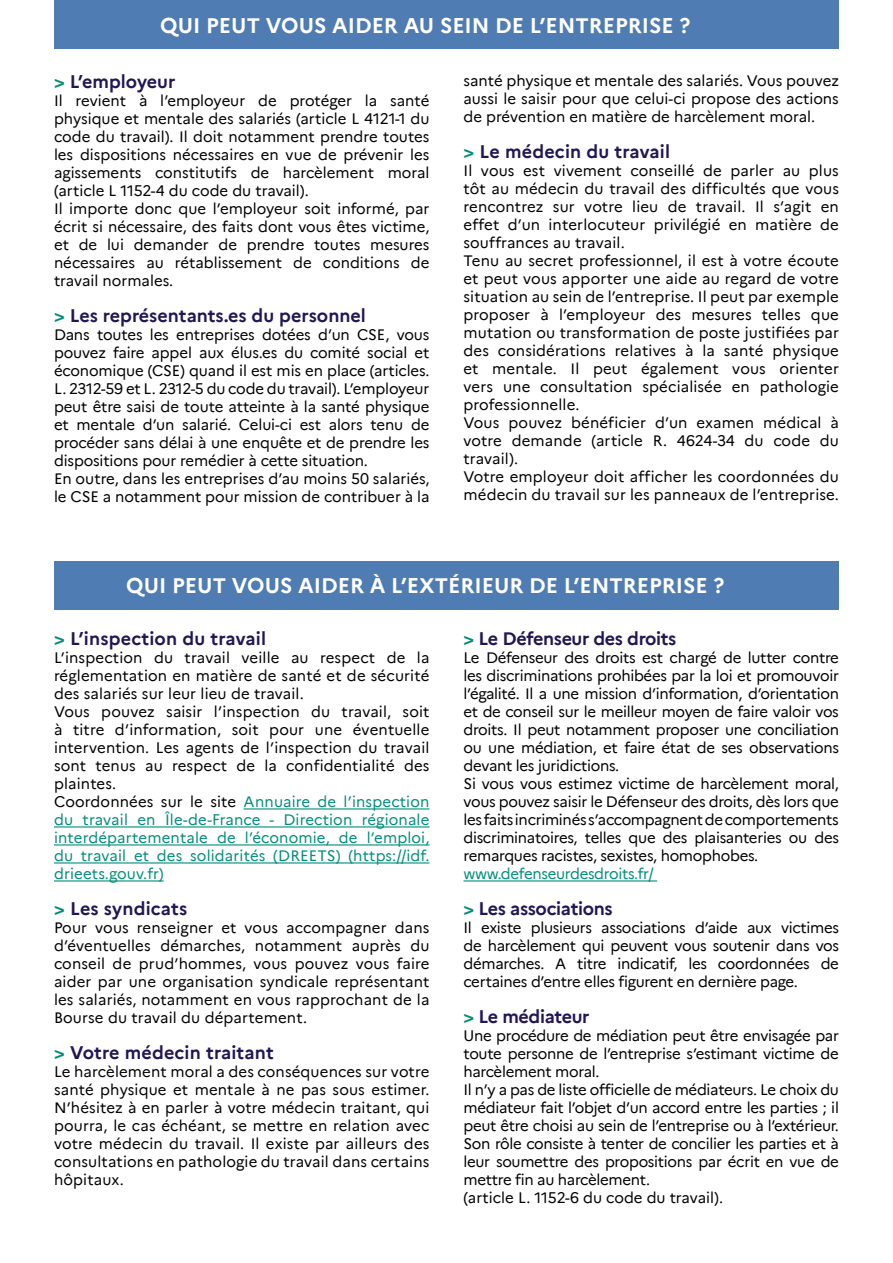
<style>
.page{position:relative;width:893px;height:1263px;background:#fff}
.page>*{position:absolute;margin:0;border:0;box-sizing:border-box;transform-origin:0 0}
.t1{font:700 21px "Marianne";color:#fff}
.t2{font:700 18px "Marianne";color:#221656}
.t3{font:700 18px "Marianne";letter-spacing:-.02em;color:#221656}
.t4{font:15px/18px "Marianne";color:#000}
.t5{font:15px/18px "Marianne";letter-spacing:-.02em;color:#000}
.t6{font:15px "Marianne";letter-spacing:-.02em;color:#008e79}
.s1{color:#008e79}
</style>
<div class="page">
<div style="left:54px;top:1px;width:785px;height:48px;background:#4e7cb3"></div>
<div style="left:54px;top:561px;width:785px;height:48px;background:#4e7cb3"></div>
<hr style="left:244px;top:808px;width:185px;height:1px;background:#008e79">
<hr style="left:54px;top:826px;width:375px;height:1px;background:#008e79">
<hr style="left:54px;top:844px;width:375px;height:1px;background:#008e79">
<hr style="left:54px;top:862px;width:375px;height:1px;background:#008e79">
<hr style="left:54px;top:880px;width:110px;height:1px;background:#008e79">
<hr style="left:463px;top:880px;width:194px;height:1px;background:#008e79">
<h1 class="t1" style="left:160px;top:9px;width:532px">QUI PEUT VOUS AIDER AU SEIN DE L’ENTREPRISE ?</h1>
<p class="t2" style="left:54px;top:68px;width:123px"><span class="s1">&gt;</span> L’employeur</p>
<p class="t4" style="left:54px;top:90px;width:377px">Il revient à l’employeur de protéger la santé physique et mentale des salariés (article L 4121-1 du code du travail). Il doit notamment prendre toutes les dispositions nécessaires en vue de prévenir les agissements constitutifs de harcèlement moral (article L 1152-4 du code du travail).<br>Il importe donc que l’employeur soit informé, par écrit si nécessaire, des faits dont vous êtes victime, et de lui demander de prendre toutes mesures nécessaires au rétablissement de conditions de travail normales.</p>
<p class="t2" style="left:54px;top:302px;width:313px"><span class="s1">&gt;</span> Les représentants.es du personnel</p>
<p class="t4" style="left:54px;top:324px;width:377px">Dans toutes les entreprises dotées d’un CSE, vous pouvez faire appel aux élus.es du comité social et économique (CSE) quand il est mis en place (articles.<br>L. 2312-59 et L. 2312-5 du code du travail). L’employeur peut être saisi de toute atteinte à la santé physique et mentale d’un salarié. Celui-ci est alors tenu de procéder sans délai à une enquête et de prendre les dispositions pour remédier à cette situation.<br>En outre, dans les entreprises d’au moins 50 salariés, le CSE a notamment pour mission de contribuer à la</p>
<p class="t4" style="left:463px;top:70px;width:377px;text-align:justify">santé physique et mentale des salariés. Vous pouvez aussi le saisir pour que celui-ci propose des actions de prévention en matière de harcèlement moral.</p>
<p class="t2" style="left:463px;top:137px;width:208px"><span class="s1">&gt;</span> Le médecin du travail</p>
<p class="t4" style="left:463px;top:160px;width:377px">Il vous est vivement conseillé de parler au plus tôt au médecin du travail des difficultés que vous rencontrez sur votre lieu de travail. Il s’agit en effet d’un interlocuteur privilégié en matière de souffrances au travail.<br>Tenu au secret professionnel, il est à votre écoute et peut vous apporter une aide au regard de votre situation au sein de l’entreprise. Il peut par exemple proposer à l’employeur des mesures telles que mutation ou transformation de poste justifiées par des considérations relatives à la santé physique et mentale. Il peut également vous orienter vers une consultation spécialisée en pathologie professionnelle.<br>Vous pouvez bénéficier d’un examen médical à votre demande (article R. 4624-34 du code du travail).<br>Votre employeur doit afficher les coordonnées du médecin du travail sur les panneaux de l’entreprise.</p>
<h1 class="t1" style="left:126px;top:569px;width:600px">QUI PEUT VOUS AIDER À L’EXTÉRIEUR DE L’ENTREPRISE ?</h1>
<p class="t2" style="left:54px;top:625px;width:214px"><span class="s1">&gt;</span> L’inspection du travail</p>
<p class="t4" style="left:54px;top:647px;width:377px">L’inspection du travail veille au respect de la réglementation en matière de santé et de sécurité des salariés sur leur lieu de travail.<br>Vous pouvez saisir l’inspection du travail, soit à titre d’information, soit pour une éventuelle intervention. Les agents de l’inspection du travail sont tenus au respect de la confidentialité des plaintes.<br>Coordonnées sur le site <span class="s1">Annuaire de l’inspection du travail en Île-de-France - Direction régionale interdépartementale de l’économie, de l’emploi, du travail et des solidarités (DREETS) (https://idf. drieets.gouv.fr)</span></p>
<p class="t2" style="left:54px;top:895px;width:135px"><span class="s1">&gt;</span> Les syndicats</p>
<p class="t4" style="left:54px;top:917px;width:377px;text-align:justify">Pour vous renseigner et vous accompagner dans d’éventuelles démarches, notamment auprès du conseil de prud’hommes, vous pouvez vous faire aider par une organisation syndicale représentant les salariés, notamment en vous rapprochant de la Bourse du travail du département.</p>
<p class="t2" style="left:54px;top:1039px;width:221px"><span class="s1">&gt;</span> Votre médecin traitant</p>
<p class="t4" style="left:54px;top:1061px;width:377px;text-align:justify">Le harcèlement moral a des conséquences sur votre santé physique et mentale à ne pas sous estimer.<br>N’hésitez à en parler à votre médecin traitant, qui pourra, le cas échéant, se mettre en relation avec votre médecin du travail. Il existe par ailleurs des consultations en pathologie du travail dans certains hôpitaux.</p>
<p class="t3" style="left:463px;top:625px;width:215px"><span class="s1">&gt;</span> Le Défenseur des droits</p>
<p class="t5" style="left:463px;top:647px;width:377px">Le Défenseur des droits est chargé de lutter contre les discriminations prohibées par la loi et promouvoir l’égalité. Il a une mission d’information, d’orientation et de conseil sur le meilleur moyen de faire valoir vos droits. Il peut notamment proposer une conciliation ou une médiation, et faire état de ses observations devant les juridictions.<br>Si vous vous estimez victime de harcèlement moral, vous pouvez saisir le Défenseur des droits, dès lors que les faits incriminés s’accompagnent de comportements discriminatoires, telles que des plaisanteries ou des remarques racistes, sexistes, homophobes.</p>
<p class="t6" style="left:463px;top:862px;width:192px">www.defenseurdesdroits.fr/</p>
<p class="t3" style="left:463px;top:895px;width:151px"><span class="s1">&gt;</span> Les associations</p>
<p class="t4" style="left:463px;top:917px;width:377px;text-align:justify">Il existe plusieurs associations d’aide aux victimes de harcèlement qui peuvent vous soutenir dans vos démarches. A titre indicatif, les coordonnées de certaines d’entre elles figurent en dernière page.</p>
<p class="t3" style="left:463px;top:1003px;width:127px"><span class="s1">&gt;</span> Le médiateur</p>
<p class="t5" style="left:463px;top:1025px;width:377px">Une procédure de médiation peut être envisagée par toute personne de l’entreprise s’estimant victime de harcèlement moral.<br>Il n’y a pas de liste officielle de médiateurs. Le choix du médiateur fait l’objet d’un accord entre les parties ; il peut être choisi au sein de l’entreprise ou à l’extérieur.<br>Son rôle consiste à tenter de concilier les parties et à leur soumettre des propositions par écrit en vue de mettre fin au harcèlement.<br>(article L. 1152-6 du code du travail).</p>
</div>
